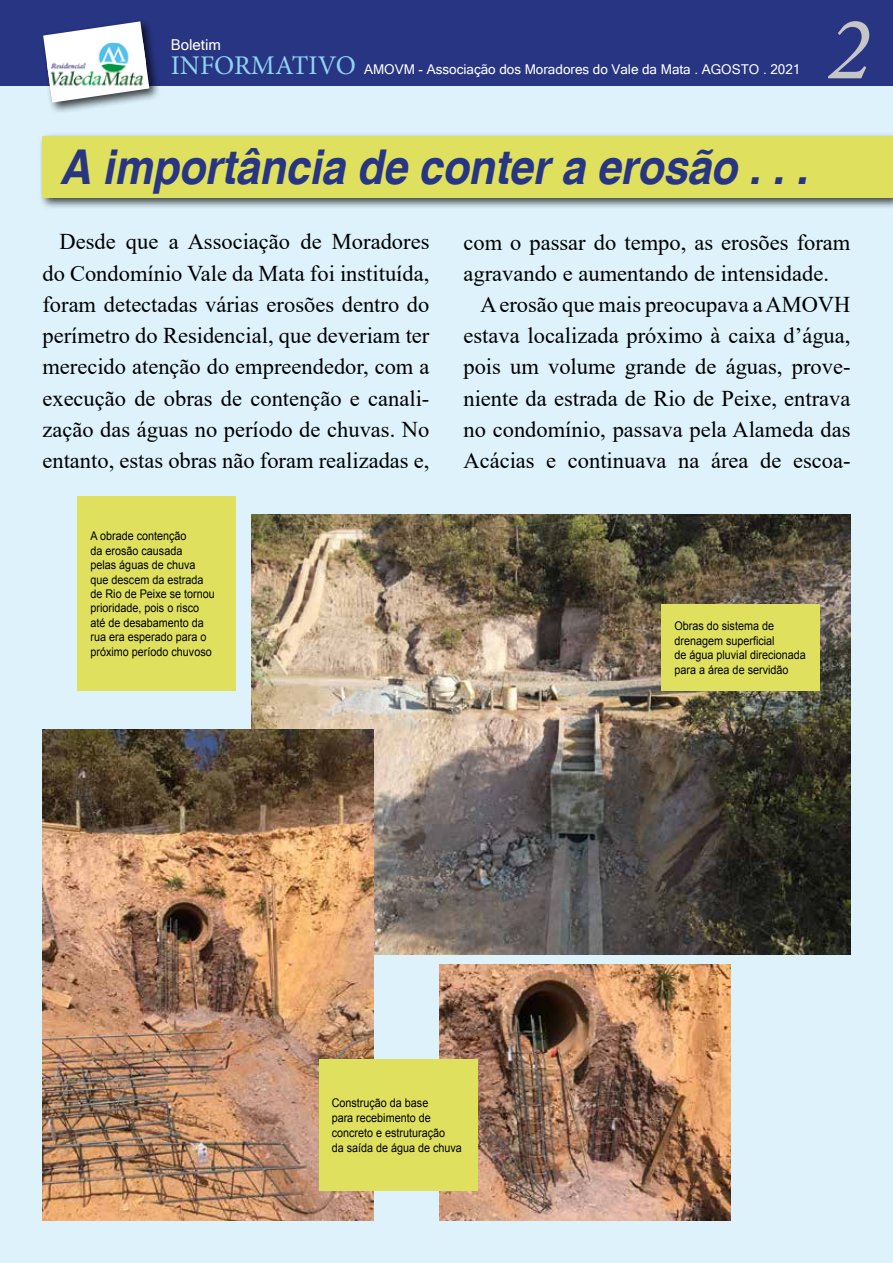
<style>
.page{position:relative;width:893px;height:1263px;background:#fff}
.page>*{position:absolute;margin:0;border:0;box-sizing:border-box;transform-origin:0 0}
.t1{font:italic 90px "Minion Pro";color:#c6c6c6}
.t2{font:italic 700 48px "Helvetica";letter-spacing:-.005em;color:#283583;scale:.9 1}
.t3{font:27px "Minion Pro";color:#8fd4f2}
.t4{font:22.5px/31.2px "Times New Roman";color:#000;text-align:justify}
.t5{font:15px "Microsoft Sans Serif";color:#fff}
.t6{font:13.5px "Microsoft Sans Serif";color:#fff}
.t7{font:12px/14.4px "Arial";color:#000;scale:.9 1}
</style>
<div class="page">
<div style="left:0;top:84px;width:893px;height:1179px;background:#ddf2fb"></div>
<div style="left:0;top:0;width:893px;height:85px;background:#283583"></div>
<div style="left:40px;top:18px;width:121px;height:97px;background:#000;opacity:.75"></div>
<svg style="left:43px;top:21px;width:106px;height:82px"></svg>
<img style="left:47px;top:43px;width:99px;height:46px">
<div style="left:38px;top:132px;width:855px;height:78px;background:#000;opacity:.75"></div>
<div style="left:42px;top:136px;width:851px;height:62px;background:#dfe15e"></div>
<img style="left:251px;top:514px;width:599px;height:440px">
<img style="left:439px;top:964px;width:291px;height:256px">
<img style="left:43px;top:730px;width:331px;height:490px">
<div style="left:319px;top:1059px;width:158px;height:132px;background:#dfe15e"></div>
<div style="left:662px;top:604px;width:158px;height:87px;background:#dfe15e"></div>
<div style="left:78px;top:496px;width:158px;height:195px;background:#dfe15e"></div>
<p class="t5" style="left:171px;top:35px;width:52px">Boletim</p>
<p class="t3" style="left:171px;top:47px;width:187px">INFORMATIVO</p>
<p class="t6" style="left:364px;top:60px;width:438px">AMOVM - Associação dos Moradores do Vale da Mata . AGOSTO . 2021</p>
<h1 class="t1" style="left:828px;top:-12px;width:44px">2</h1>
<h2 class="t2" style="left:59px;top:138px;width:833px">A importância de conter a erosão . . .</h2>
<p class="t4" style="left:42px;top:226px;width:388px;text-indent:17px">Desde que a Associação de Moradores do Condomínio Vale da Mata foi instituída, foram detectadas várias erosões dentro do perímetro do Residencial, que deveriam ter merecido atenção do empreendedor, com a execução de obras de contenção e canali&shy;zação das águas no período de chuvas. No entanto, estas obras não foram realizadas e,</p>
<p class="t4" style="left:463px;top:226px;width:388px">com o passar do tempo, as erosões foram</p>
<p class="t4" style="left:463px;top:257px;width:367px">agravando e aumentando de intensidade.</p>
<p class="t4" style="left:480px;top:288px;width:371px">A erosão que mais preocupava a AMOVH</p>
<p class="t4" style="left:463px;top:319px;width:388px">estava localizada próximo à caixa d’água,</p>
<p class="t4" style="left:463px;top:350px;width:389px">pois um volume grande de águas, prove-</p>
<p class="t4" style="left:463px;top:382px;width:389px">niente da estrada de Rio de Peixe, entrava</p>
<p class="t4" style="left:463px;top:413px;width:388px">no condomínio, passava pela Alameda das</p>
<p class="t4" style="left:463px;top:444px;width:388px">Acácias e continuava na área de escoa-</p>
<p class="t7" style="left:91px;top:529px;width:140px">A obrade contenção<br>da erosão causada<br>pelas águas de chuva que descem da estrada de Rio de Peixe se tornou prioridade, pois o risco até de desabamento da rua era esperado para o próximo período chuvoso</p>
<p class="t7" style="left:332px;top:1095px;width:146px;line-height:15px">Construção da base<br>para recebimento de concreto e estruturação<br>da saída de água de chuva</p>
<p class="t7" style="left:674px;top:619px;width:148px">Obras do sistema de drenagem superficial<br>de água pluvial direcionada para a área de servidão</p>
</div>
